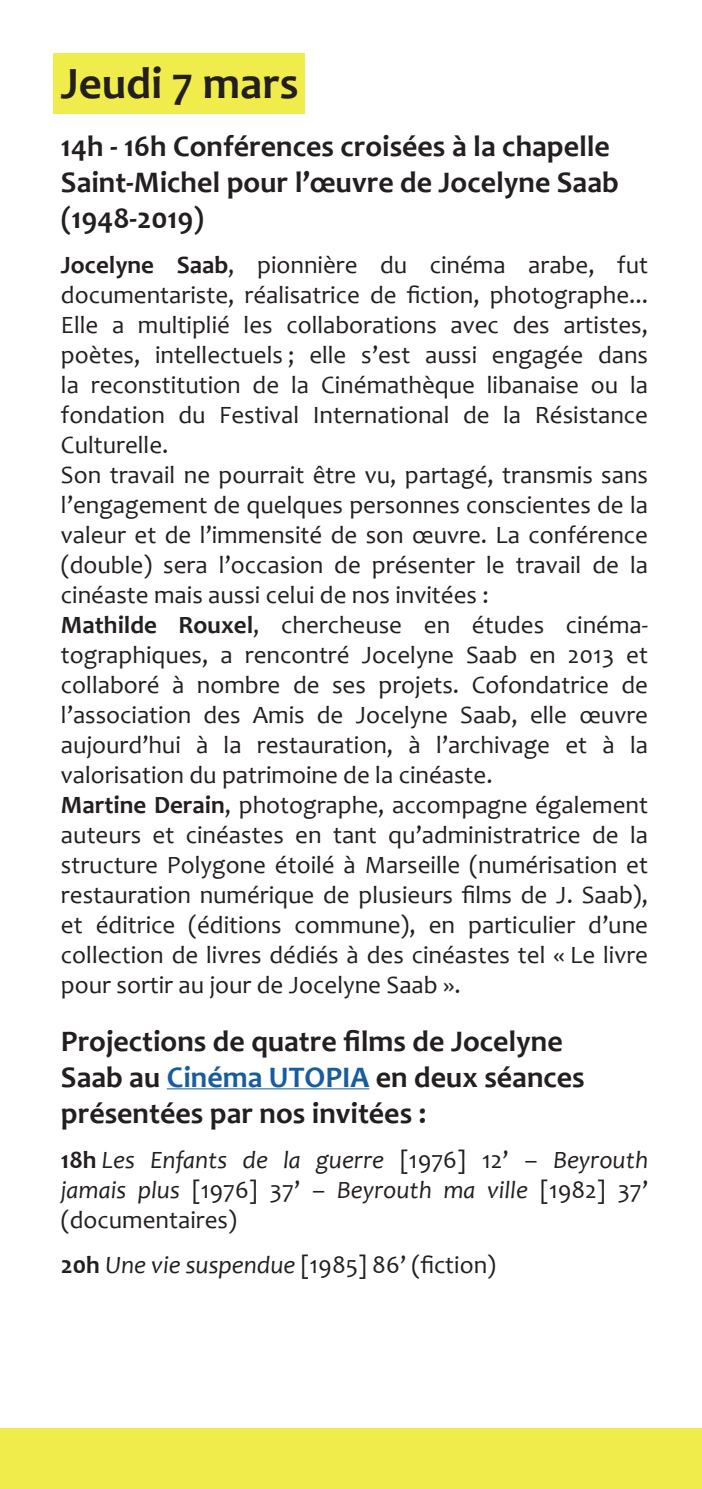
<style>
.page{position:relative;width:702px;height:1489px;background:#fff}
.page>*{position:absolute;margin:0;border:0;box-sizing:border-box;transform-origin:0 0}
.t1{font:700 45px "Candara";color:#231f20}
.t2{font:700 30px/36px "Candara";color:#231f20}
.t3{font:25px/30px "Candara";color:#231f20;text-align:justify}
.t4{font:italic 25px/30px "Candara";color:#231f20;text-align:justify}
.s1{font-weight:700}
.s2{color:#175d9e}
.s3{font-weight:700;font-style:normal}
.s4{font-style:normal}
.s5{font-style:italic}
</style>
<div class="page">
<div style="left:54px;top:53px;width:251px;height:60px;background:#f0ec4b"></div>
<hr style="left:167px;top:1088px;width:202px;height:1px;background:#175d9e">
<div style="left:0;top:1428px;width:702px;height:60px;background:#f0ec4b"></div>
<p class="t1" style="left:61px;top:55px;width:239px">Jeudi 7 mars</p>
<p class="t2" style="left:61px;top:128px;width:559px">14h - 16h Conférences croisées à la chapelle<br>Saint-Michel pour l’œuvre de Jocelyne Saab (1948-2019)</p>
<p class="t3" style="left:61px;top:249px;width:588px"><span class="s1">Jocelyne Saab</span>, pionnière du cinéma arabe, fut documentariste, réalisatrice de fiction, photographe...<br>Elle a multiplié les collaborations avec des artistes, poètes, intellectuels ; elle s’est aussi engagée dans la reconstitution de la Cinémathèque libanaise ou la fondation du Festival International de la Résistance Culturelle.</p>
<p class="t3" style="left:61px;top:459px;width:588px">Son travail ne pourrait être vu, partagé, transmis sans l’engagement de quelques personnes conscientes de la valeur et de l’immensité de son œuvre. La conférence (double) sera l’occasion de présenter le travail de la cinéaste mais aussi celui de nos invitées :</p>
<p class="t3" style="left:61px;top:609px;width:588px"><span class="s1">Mathilde Rouxel</span>, chercheuse en études cinéma&shy;tographiques, a rencontré Jocelyne Saab en 2013 et collaboré à nombre de ses projets. Cofondatrice de l’association des Amis de Jocelyne Saab, elle œuvre aujourd’hui à la restauration, à l’archivage et à la valorisation du patrimoine de la cinéaste.</p>
<p class="t3" style="left:61px;top:789px;width:588px"><span class="s1">Martine Derain</span>, photographe, accompagne également auteurs et cinéastes en tant qu’administratrice de la structure Polygone étoilé à Marseille (numérisation et restauration numérique de plusieurs films de J. Saab), et éditrice (éditions commune), en particulier d’une collection de livres dédiés à des cinéastes tel « Le livre pour sortir au jour de Jocelyne Saab ».</p>
<p class="t2" style="left:61px;top:1022px;width:525px">Projections de quatre films de Jocelyne<br>Saab au <span class="s2">Cinéma UTOPIA</span> en deux séances présentées par nos invitées :</p>
<p class="t4" style="left:61px;top:1144px;width:588px"><span class="s3">18h</span> Les Enfants de la guerre <span class="s4">[1976] 12’ –</span> Beyrouth jamais plus <span class="s4">[1976] 37’ –</span> Beyrouth ma ville <span class="s4">[1982] 37’ (documentaires)</span></p>
<p class="t3" style="left:61px;top:1249px;width:436px"><span class="s1">20h</span> <span class="s5">Une vie suspendue</span> [1985] 86’ (fiction)</p>
</div>
